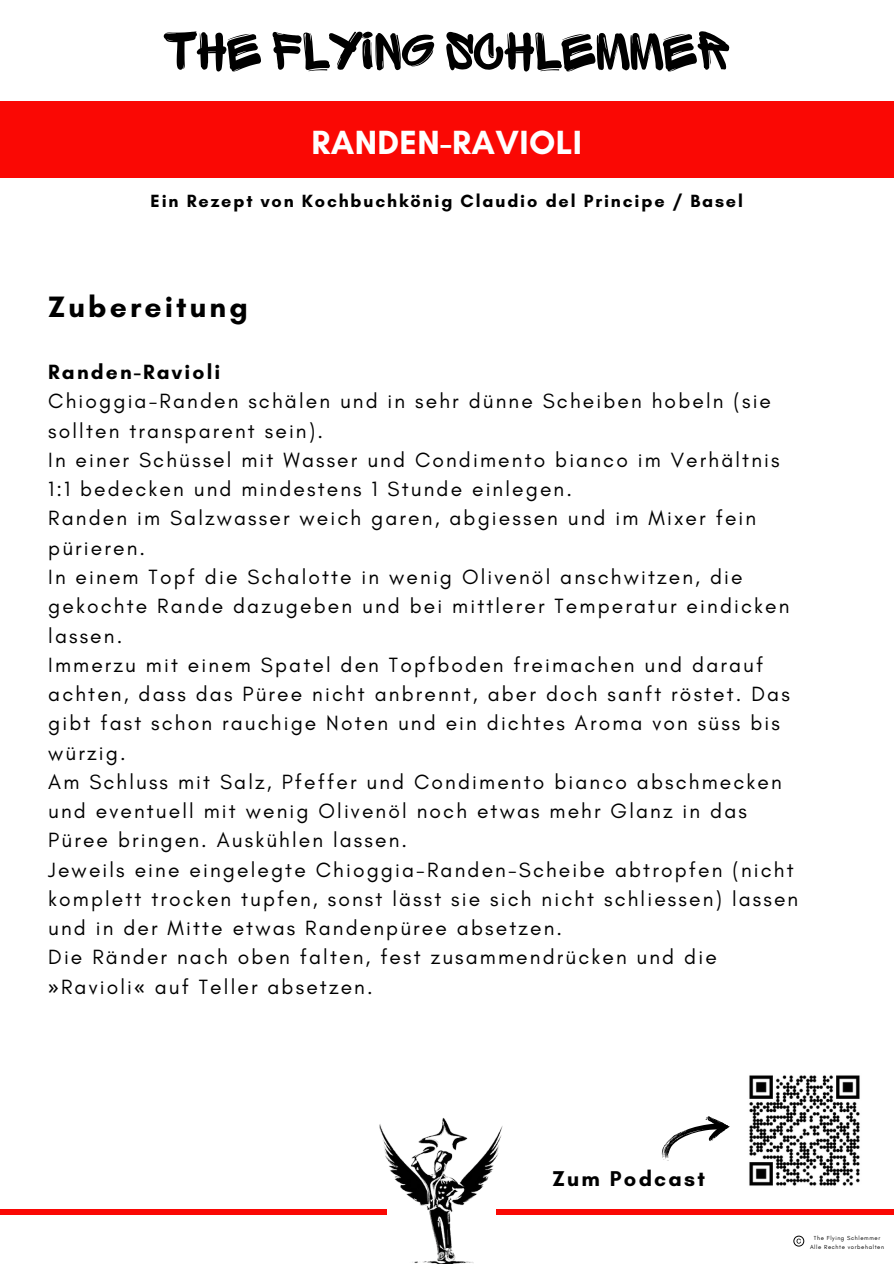
<style>
.page{position:relative;width:894px;height:1264px;background:#fff}
.page>*{position:absolute;margin:0;border:0;box-sizing:border-box;transform-origin:0 0}
.t1{font:56.85px "Sprite Graffiti";color:#000}
.t2{font:700 34.2px "Glacial Indifference";letter-spacing:.01em;color:#fff}
.t3{font:700 30px "Glacial Indifference";letter-spacing:.1em;color:#000}
.t4{font:700 21.75px "Glacial Indifference";letter-spacing:.1em;color:#000}
.t5{font:21px/29.2px "Glacial Indifference";letter-spacing:.1em;color:#000}
.t6{font:700 18px "Glacial Indifference";letter-spacing:.1em;color:#000}
.t7{font:6px "Glacial Indifference";letter-spacing:.1em;color:#000}
.s1{font-weight:700}
.s2{font-family:"Noto Sans"}
</style>
<div class="page">
<div style="left:0;top:101px;width:893px;height:76px;background:#fa0804"></div>
<div style="left:496px;top:1209px;width:397px;height:5px;background:#fa0804"></div>
<div style="left:0;top:1209px;width:386px;height:5px;background:#fa0804"></div>
<img style="left:749px;top:1075px;width:111px;height:111px">
<svg style="left:661px;top:1116px;width:69px;height:45px"></svg>
<svg style="left:793px;top:1235px;width:11px;height:11px"></svg>
<img style="left:373px;top:1117px;width:147px;height:146px">
<h2 class="t1" style="left:163px;top:24px;width:568px">THE FLYING SCHLEMMER</h2>
<p class="t2" style="left:311px;top:122px;width:272px">RANDEN-RAVIOLI</p>
<p class="t6" style="left:151px;top:190px;width:593px">Ein Rezept von Kochbuchkönig Claudio del Principe / Basel</p>
<h6 class="t3" style="left:48px;top:289px;width:201px">Zubereitung</h6>
<h3 class="t5" style="left:48px;top:357px;width:751px"><span class="s1">Randen-Ravioli<br></span>Chioggia-Randen schä len und in sehr dünne Scheiben hobeln (sie sollten transparent sein).<br>In einer Schüssel mit Wasser und Condimento bianco im Verhä ltnis 1:1 bedecken und mindestens 1 Stunde einlegen.<br>Randen im Salzwasser weich garen, abgiessen und im Mixer fein pürieren.<br>In einem Topf die Schalotte in wenig Olivenöl anschwitzen, die gekochte Rande dazugeben und bei mittlerer Temperatur eindicken lassen.<br>Immerzu mit einem Spatel den Topfboden freimachen und darauf achten, dass das Püree nicht anbrennt, aber doch sanft röstet. Das gibt fast schon rauchige Noten und ein dichtes Aroma von süss bis wü rzig.<br>Am Schluss mit Salz, Pfeffer und Condimento bianco abschmecken und eventuell mit wenig Olivenöl noch etwas mehr Glanz in das Püree bringen. Auskühlen lassen.<br>Jeweils eine eingelegte Chioggia-Randen-Scheibe abtropfen (nicht komplett trocken tupfen, sonst lässt sie sich nicht schliessen) lassen und in der Mitte etwas Randenpüree absetzen.<br>Die Rä nder nach oben falten, fest zusammendrücken und die <span class="s2">»</span>Ravioli<span class="s2">«</span> auf Teller absetzen.</h3>
<h5 class="t4" style="left:552px;top:1165px;width:154px">Zum Podcast</h5>
<p class="t7" style="left:813px;top:1234px;width:68px">The Flying Schlemmer</p>
<p class="t7" style="left:809px;top:1242px;width:75px">Alle Rechte vorbehalten</p>
</div>
